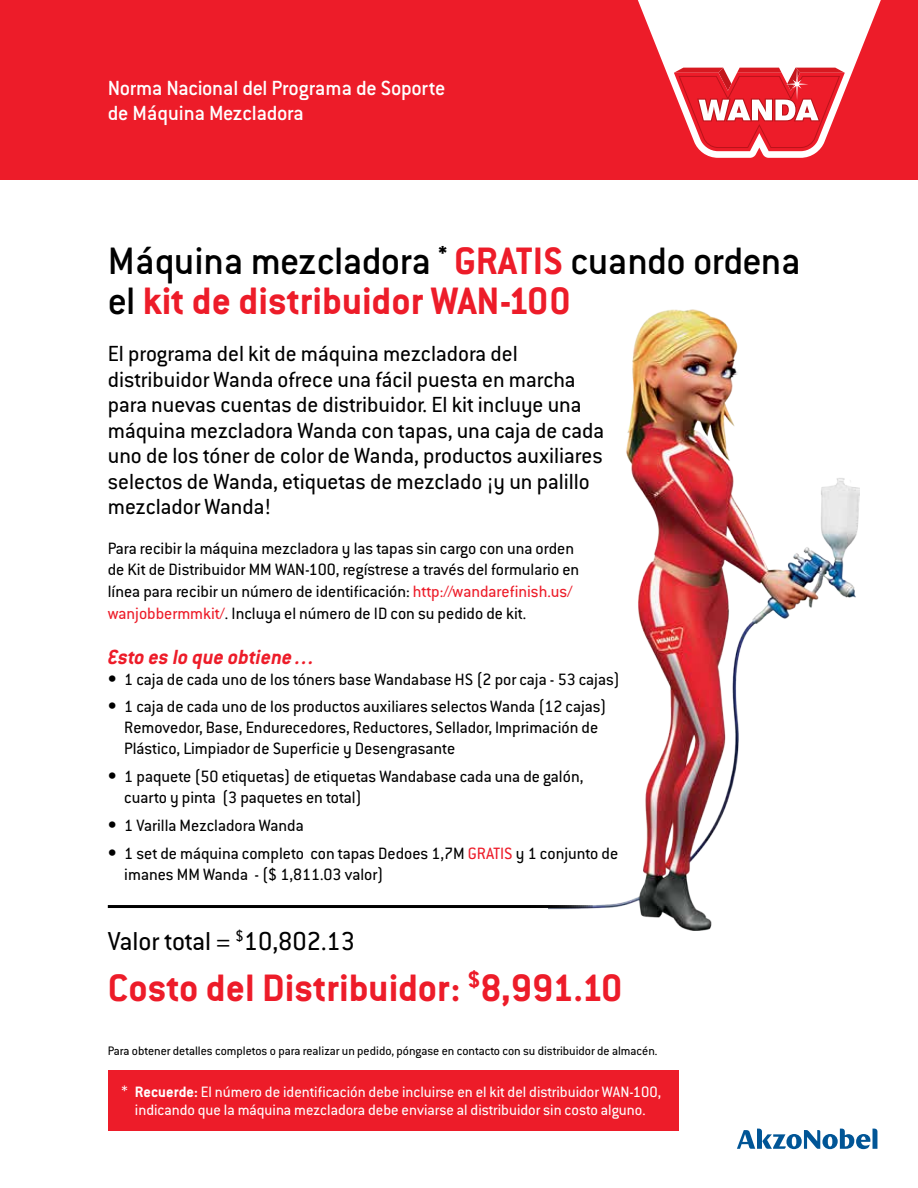
<style>
.page{position:relative;width:918px;height:1188px;background:#fff}
.page>*{position:absolute;margin:0;border:0;box-sizing:border-box;transform-origin:0 0}
.t1{font:500 42px/40.5px "Conduit ITC Std";letter-spacing:-.015em;color:#000}
.t2{font:700 42px "Conduit ITC Std";color:#ed1c29}
.t3{font:28.5px "Conduit ITC Std";color:#000}
.t4{font:24px/25.5px "Conduit ITC Std";color:#000}
.t5{font:500 22.5px/25.5px "Conduit ITC Std";letter-spacing:-.015em;color:#fff}
.t6{font:italic 700 22.5px "Conduit ITC Std";color:#ed1c29}
.t7{font:18px/21px "Conduit ITC Std";color:#000}
.t8{font:16.5px/18px "Conduit ITC Std";color:#fff;text-align:center}
.t9{font:13.5px "Conduit ITC Std";color:#000}
.s1{font-weight:700;color:#ed1c29}
.s2{color:#ed1c29}
.s3{font-family:"Helvetica Neue LT Std";font-weight:300;font-stretch:condensed}
.s4{font-weight:700}
</style>
<div class="page">
<div style="left:0;top:0;width:918px;height:180px;background:#ed1c29"></div>
<svg style="left:638px;top:0;width:243px;height:158px;fill:#fff"></svg>
<svg style="left:674px;top:68px;width:171px;height:83px"></svg>
<svg style="left:737px;top:1129px;width:140px;height:20px"></svg>
<img style="left:549px;top:310px;width:310px;height:621px">
<hr style="left:108px;top:905px;width:485px;height:3px;background:#000">
<div style="left:108px;top:1070px;width:570px;height:61px;background:#ed1c29"></div>
<p class="t5" style="left:108px;top:74px;width:339px">Norma Nacional del Programa de Soporte de Máquina Mezcladora</p>
<h1 class="t1" style="left:108px;top:239px;width:694px">Máquina mezcladora <sup>*</sup> <span class="s1">GRATIS</span> cuando ordena el <span class="s1">kit de distribuidor WAN-100</span></h1>
<p class="t4" style="left:108px;top:340px;width:498px">El programa del kit de máquina mezcladora del distribuidor Wanda ofrece una fácil puesta en marcha para nuevas cuentas de distribuidor. El kit incluye una máquina mezcladora Wanda con tapas, una caja de cada uno de los tóner de color de Wanda, productos auxiliares selectos de Wanda, etiquetas de mezclado ¡y un palillo mezclador Wanda!</p>
<p class="t7" style="left:108px;top:537px;width:473px;line-height:21.6px">Para recibir la máquina mezcladora y las tapas sin cargo con una orden de Kit de Distribuidor MM WAN-100, regístrese a través del formulario en línea para recibir un número de identificación: <span class="s2">http://wandarefinish.us/ wanjobbermmkit/</span>. Incluya el número de ID con su pedido de kit.</p>
<p class="t6" style="left:108px;top:643px;width:209px">Esto es lo que obtiene…</p>
<p class="t7" style="left:108px;top:668px;width:514px"><span class="s3">•</span> 1 caja de cada uno de los tóners base Wandabase HS (2 por caja - 53 cajas)</p>
<p class="t7" style="left:124px;top:696px;width:484px;text-indent:-17px"><span class="s3">•</span> 1 caja de cada uno de los productos auxiliares selectos Wanda (12 cajas)<br>Removedor, Base, Endurecedores, Reductores, Sellador, Imprimación de<br>Plástico, Limpiador de Superficie y Desengrasante</p>
<p class="t7" style="left:124px;top:766px;width:460px;text-indent:-17px"><span class="s3">•</span> 1 paquete (50 etiquetas) de etiquetas Wandabase cada una de galón, cuarto y pinta (3 paquetes en total)</p>
<p class="t7" style="left:108px;top:814px;width:198px"><span class="s3">•</span> 1 Varilla Mezcladora Wanda</p>
<p class="t7" style="left:124px;top:842px;width:496px;text-indent:-17px"><span class="s3">•</span> 1 set de máquina completo con tapas Dedoes 1,7M <span class="s2">GRATIS</span> y 1 conjunto de imanes MM Wanda - ($ 1,811.03 valor)</p>
<h2 class="t3" style="left:108px;top:924px;width:249px">Valor total = <sup>$</sup>10,802.13</h2>
<h1 class="t2" style="left:108px;top:962px;width:516px">Costo del Distribuidor: <sup>$</sup>8,991.10</h1>
<p class="t9" style="left:108px;top:1042px;width:551px">Para obtener detalles completos o para realizar un pedido, póngase en contacto con su distribuidor de almacén.</p>
<p class="t8" style="left:121px;top:1082px;width:541px">* <span class="s4">Recuerde:</span> El número de identificación debe incluirse en el kit del distribuidor WAN-100, indicando que la máquina mezcladora debe enviarse al distribuidor sin costo alguno.</p>
</div>
